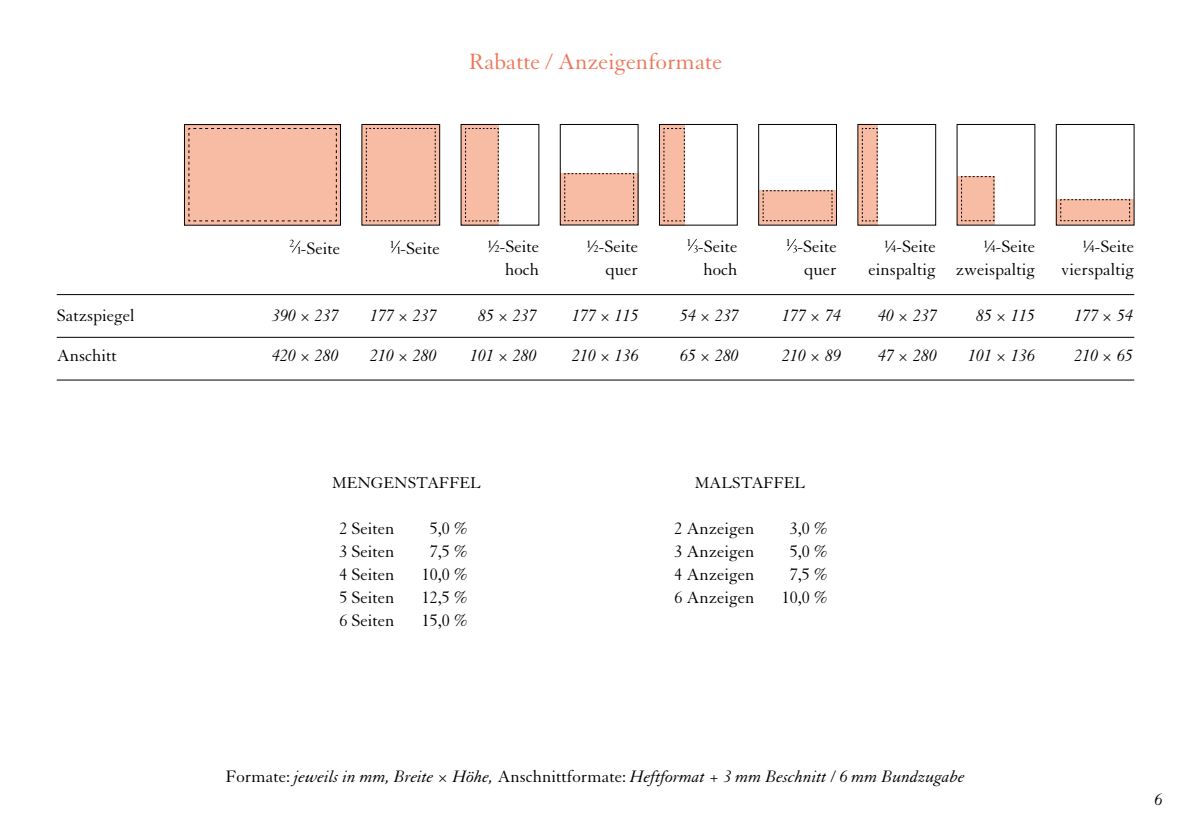
<style>
.page{position:relative;width:1191px;height:840px;background:#fff}
.page>*{position:absolute;margin:0;border:0;box-sizing:border-box;transform-origin:0 0}
.t1{font:24px "Granjon LT Std";color:#ef7557}
.t2{font:18px/23px "Granjon LT Std";color:#000;text-align:right}
.t3{font:italic 18px "Granjon LT Std";color:#000}
.t4{font:18px "Granjon Italic Os F";color:#000}
.t5{font:17px "Granjon LT Std";color:#000}
.s1{font-style:normal}
</style>
<div class="page">
<hr style="left:57px;top:294px;width:1077px;height:1px;background:#000">
<hr style="left:57px;top:337px;width:1077px;height:1px;background:#000">
<hr style="left:57px;top:379px;width:1077px;height:1px;background:#000">
<div style="left:362px;top:124px;width:78px;height:101px;background:linear-gradient(to right,#f8bca4,#f8bca4)"></div>
<div style="left:362px;top:124px;width:78px;height:101px;border:1px solid #000"></div>
<div style="left:366px;top:128px;width:70px;height:93px;background:#f8bca4"></div>
<div style="left:461px;top:124px;width:37px;height:101px;background:#f8bca4"></div>
<svg style="left:465px;top:128px;width:34px;height:93px"></svg>
<svg style="left:562px;top:173px;width:74px;height:50px"></svg>
<div style="left:560px;top:124px;width:78px;height:101px;border:1px solid #000"></div>
<svg style="left:564px;top:173px;width:70px;height:48px;background:#f0b69e"></svg>
<div style="left:184px;top:124px;width:156px;height:101px;background:#f8bca4"></div>
<div style="left:184px;top:124px;width:157px;height:101px;border:1px solid #000"></div>
<svg style="left:188px;top:128px;width:149px;height:93px"></svg>
<div style="left:659px;top:124px;width:25px;height:101px;background:#f8bca4"></div>
<div style="left:659px;top:124px;width:78px;height:101px;border:1px solid #000"></div>
<svg style="left:663px;top:128px;width:22px;height:93px"></svg>
<div style="left:759px;top:190px;width:77px;height:35px;background:linear-gradient(to right,#f8bca4,#f8bca4)"></div>
<div style="left:758px;top:124px;width:78px;height:101px;border:1px solid #000"></div>
<svg style="left:762px;top:190px;width:70px;height:31px;background:#eeb49d"></svg>
<svg style="left:859px;top:126px;width:18px;height:97px"></svg>
<div style="left:857px;top:124px;width:79px;height:101px;border:1px solid #000"></div>
<svg style="left:862px;top:128px;width:16px;height:93px"></svg>
<div style="left:957px;top:176px;width:37px;height:49px;background:#f8bca4"></div>
<svg style="left:961px;top:176px;width:33px;height:45px"></svg>
<svg style="left:1058px;top:199px;width:74px;height:24px"></svg>
<div style="left:1056px;top:124px;width:78px;height:101px;border:1px solid #000"></div>
<svg style="left:1060px;top:199px;width:70px;height:22px;background:#eab29b"></svg>
<svg style="left:289px;top:239px;width:12px;height:14px"></svg>
<svg style="left:391px;top:241px;width:9px;height:12px"></svg>
<svg style="left:687px;top:239px;width:11px;height:13px"></svg>
<svg style="left:786px;top:239px;width:11px;height:13px"></svg>
<h1 class="t1" style="left:469px;top:49px;width:255px">Rabatte / Anzeigenformate</h1>
<p class="t2" style="left:301px;top:237px;width:41px">-Seite</p>
<p class="t2" style="left:400px;top:237px;width:41px">-Seite</p>
<p class="t2" style="left:487px;top:236px;width:53px">½-Seite hoch</p>
<p class="t2" style="left:586px;top:236px;width:53px">½-Seite quer</p>
<p class="t2" style="left:698px;top:236px;width:41px;text-align:center">-Seite hoch</p>
<p class="t2" style="left:797px;top:236px;width:41px;text-align:center">-Seite quer</p>
<p class="t2" style="left:868px;top:236px;width:69px">¼-Seite einspaltig</p>
<p class="t2" style="left:955px;top:236px;width:81px">¼-Seite zweispaltig</p>
<p class="t2" style="left:1061px;top:236px;width:74px">¼-Seite vierspaltig</p>
<p class="t2" style="left:57px;top:304px;width:79px">Satzspiegel</p>
<p class="t3" style="left:272px;top:306px;width:68px">390 × 237</p>
<p class="t3" style="left:370px;top:306px;width:68px">177 × 237</p>
<p class="t3" style="left:478px;top:306px;width:60px">85 × 237</p>
<p class="t3" style="left:572px;top:306px;width:68px">177 × 115</p>
<p class="t3" style="left:680px;top:306px;width:60px">54 × 237</p>
<p class="t3" style="left:782px;top:306px;width:60px">177 × 74</p>
<p class="t3" style="left:878px;top:306px;width:60px">40 × 237</p>
<p class="t3" style="left:976px;top:306px;width:60px">85 × 115</p>
<p class="t3" style="left:1074px;top:306px;width:60px">177 × 54</p>
<p class="t2" style="left:57px;top:344px;width:61px">Anschitt</p>
<p class="t3" style="left:272px;top:346px;width:68px">420 × 280</p>
<p class="t3" style="left:370px;top:346px;width:68px">210 × 280</p>
<p class="t3" style="left:470px;top:346px;width:68px">101 × 280</p>
<p class="t3" style="left:572px;top:346px;width:68px">210 × 136</p>
<p class="t3" style="left:680px;top:346px;width:60px">65 × 280</p>
<p class="t3" style="left:782px;top:346px;width:60px">210 × 89</p>
<p class="t3" style="left:878px;top:346px;width:60px">47 × 280</p>
<p class="t3" style="left:968px;top:346px;width:68px">101 × 136</p>
<p class="t3" style="left:1074px;top:346px;width:60px">210 × 65</p>
<p class="t5" style="left:332px;top:473px;width:150px">MENGENSTAFFEL</p>
<p class="t2" style="left:339px;top:517px;width:56px">2 Seiten</p>
<p class="t2" style="left:430px;top:517px;width:39px">5,0 %</p>
<p class="t2" style="left:339px;top:540px;width:56px">3 Seiten</p>
<p class="t2" style="left:430px;top:540px;width:39px">7,5 %</p>
<p class="t2" style="left:339px;top:563px;width:56px">4 Seiten</p>
<p class="t2" style="left:422px;top:563px;width:47px">10,0 %</p>
<p class="t2" style="left:339px;top:586px;width:56px">5 Seiten</p>
<p class="t2" style="left:422px;top:586px;width:47px">12,5 %</p>
<p class="t2" style="left:339px;top:609px;width:56px">6 Seiten</p>
<p class="t2" style="left:422px;top:609px;width:47px">15,0 %</p>
<p class="t5" style="left:694px;top:473px;width:112px">MALSTAFFEL</p>
<p class="t2" style="left:674px;top:517px;width:81px">2 Anzeigen</p>
<p class="t2" style="left:790px;top:517px;width:39px">3,0 %</p>
<p class="t2" style="left:674px;top:540px;width:81px">3 Anzeigen</p>
<p class="t2" style="left:790px;top:540px;width:39px">5,0 %</p>
<p class="t2" style="left:674px;top:563px;width:81px">4 Anzeigen</p>
<p class="t2" style="left:790px;top:563px;width:39px">7,5 %</p>
<p class="t2" style="left:674px;top:586px;width:81px">6 Anzeigen</p>
<p class="t2" style="left:782px;top:586px;width:47px">10,0 %</p>
<p class="t3" style="left:226px;top:766px;width:741px"><span class="s1">Formate:</span> jeweils in mm, Breite × Höhe, <span class="s1">Anschnittformate:</span> Heftformat + 3 mm Beschnitt / 6 mm Bundzugabe</p>
<p class="t4" style="left:1154px;top:788px;width:9px">6</p>
</div>
